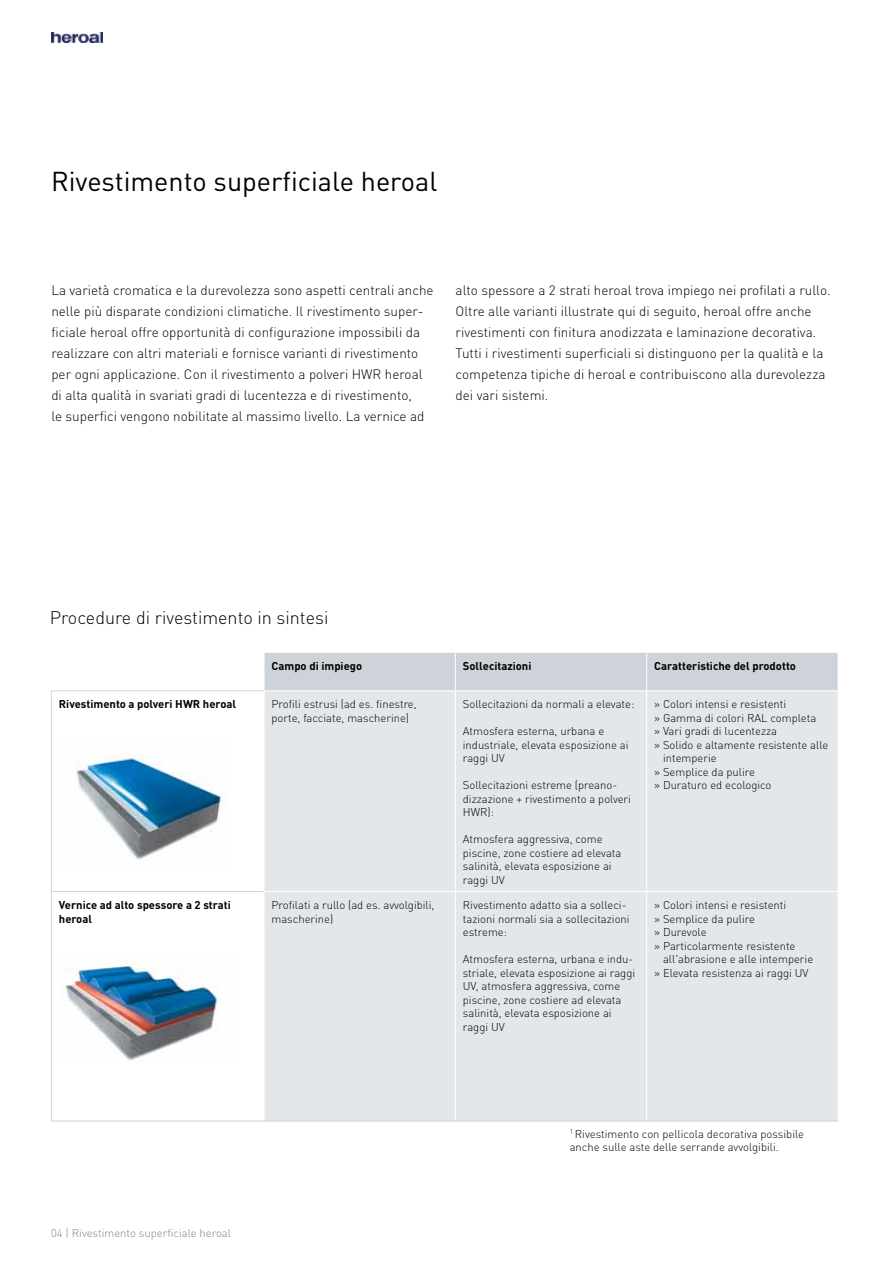
<style>
.page{position:relative;width:893px;height:1263px;background:#fff}
.page>*{position:absolute;margin:0;border:0;box-sizing:border-box;transform-origin:0 0}
.t1{font:27px "DIN Pro";color:#000}
.t2{font:300 18px "DIN Pro";color:#000}
.t3{font:300 13.5px/21px "DIN Pro";color:#000}
.t4{font:300 11.25px/13.5px "DIN Pro";color:#000}
.t5{font:700 11.25px/13.5px "DIN Pro";color:#000}
.t6{font:300 11.25px "DIN Pro";color:#808285}
</style>
<div class="page">
<img style="left:51px;top:32px;width:51px;height:11px">
<svg style="left:52px;top:691px;width:212px;height:430px"></svg>
<div style="left:265px;top:653px;width:573px;height:37px;background:#cdd3d8"></div>
<div style="left:265px;top:691px;width:573px;height:430px;background:#e3e7ea"></div>
<hr style="left:51px;top:690px;width:213px;height:1px;background:#cdd3d8">
<hr style="left:51px;top:691px;width:1px;height:200px;background:#cdd3d8">
<hr style="left:51px;top:891px;width:213px;height:1px;background:#cdd3d8">
<hr style="left:51px;top:892px;width:1px;height:229px;background:#cdd3d8">
<hr style="left:264px;top:891px;width:191px;height:1px;background:#fff">
<hr style="left:455px;top:891px;width:192px;height:1px;background:#fff">
<hr style="left:647px;top:891px;width:191px;height:1px;background:#fff">
<hr style="left:455px;top:653px;width:1px;height:37px;background:#fff">
<hr style="left:646px;top:653px;width:1px;height:37px;background:#fff">
<hr style="left:455px;top:691px;width:1px;height:200px;background:#fff">
<hr style="left:646px;top:691px;width:1px;height:200px;background:#fff">
<hr style="left:51px;top:1121px;width:213px;height:1px;background:#cdd3d8">
<hr style="left:264px;top:1121px;width:191px;height:1px;background:#cdd3d8">
<hr style="left:455px;top:892px;width:1px;height:229px;background:#fff">
<hr style="left:455px;top:1121px;width:192px;height:1px;background:#cdd3d8">
<hr style="left:646px;top:892px;width:1px;height:229px;background:#fff">
<hr style="left:647px;top:1121px;width:191px;height:1px;background:#cdd3d8">
<img style="left:59px;top:739px;width:170px;height:130px">
<img style="left:59px;top:952px;width:176px;height:111px">
<h1 class="t1" style="left:51px;top:160px;width:388px">Rivestimento superficiale heroal</h1>
<p class="t3" style="left:51px;top:279px;width:384px">La varietà cromatica e la durevolezza sono aspetti centrali anche nelle più disparate condizioni climatiche. Il rivestimento super&shy;ficiale heroal offre opportunità di configurazione impossibili da realizzare con altri materiali e fornisce varianti di rivestimento per ogni applicazione. Con il rivestimento a polveri HWR heroal di alta qualità in svariati gradi di lucentezza e di rivestimento,<br>le superfici vengono nobilitate al massimo livello. La vernice ad</p>
<p class="t3" style="left:456px;top:279px;width:377px">alto spessore a 2 strati heroal trova impiego nei profilati a rullo.<br>Oltre alle varianti illustrate qui di seguito, heroal offre anche rivestimenti con finitura anodizzata e laminazione decorativa.<br>Tutti i rivestimenti superficiali si distinguono per la qualità e la competenza tipiche di heroal e contribuiscono alla durevolezza dei vari sistemi.</p>
<h2 class="t2" style="left:50px;top:603px;width:280px">Procedure di rivestimento in sintesi</h2>
<p class="t5" style="left:271px;top:658px;width:92px">Campo di impiego</p>
<p class="t5" style="left:463px;top:658px;width:70px">Sollecitazioni</p>
<p class="t5" style="left:654px;top:658px;width:143px">Caratteristiche del prodotto</p>
<p class="t5" style="left:59px;top:696px;width:179px">Rivestimento a polveri HWR heroal</p>
<p class="t4" style="left:271px;top:697px;width:147px">Profili estrusi (ad es. finestre, porte, facciate, mascherine)</p>
<p class="t4" style="left:463px;top:697px;width:173px">Sollecitazioni da normali a elevate:</p>
<p class="t4" style="left:463px;top:724px;width:167px">Atmosfera esterna, urbana e industriale, elevata esposizione ai raggi UV</p>
<p class="t4" style="left:463px;top:778px;width:170px">Sollecitazioni estreme (preano&shy;dizzazione + rivestimento a polveri<br>HWR):</p>
<p class="t4" style="left:463px;top:832px;width:160px">Atmosfera aggressiva, come piscine, zone costiere ad elevata salinità, elevata esposizione ai raggi UV</p>
<p class="t5" style="left:59px;top:897px;width:174px">Vernice ad alto spessore a 2 strati heroal</p>
<p class="t4" style="left:271px;top:897px;width:165px">Profilati a rullo (ad es. avvolgibili, mascherine)</p>
<p class="t4" style="left:463px;top:897px;width:168px">Rivestimento adatto sia a solleci&shy;tazioni normali sia a sollecitazioni estreme:</p>
<p class="t4" style="left:463px;top:951px;width:174px">Atmosfera esterna, urbana e indu&shy;striale, elevata esposizione ai raggi<br>UV, atmosfera aggressiva, come piscine, zone costiere ad elevata salinità, elevata esposizione ai raggi UV</p>
<p class="t4" style="left:654px;top:697px;width:134px">» Colori intensi e resistenti</p>
<p class="t4" style="left:654px;top:710px;width:164px">» Gamma di colori RAL completa</p>
<p class="t4" style="left:654px;top:724px;width:124px">» Vari gradi di lucentezza</p>
<p class="t4" style="left:654px;top:737px;width:176px">» Solido e altamente resistente alle</p>
<p class="t4" style="left:663px;top:751px;width:55px">intemperie</p>
<p class="t4" style="left:654px;top:764px;width:102px">» Semplice da pulire</p>
<p class="t4" style="left:654px;top:778px;width:119px">» Duraturo ed ecologico</p>
<p class="t4" style="left:654px;top:897px;width:134px">» Colori intensi e resistenti</p>
<p class="t4" style="left:654px;top:911px;width:102px">» Semplice da pulire</p>
<p class="t4" style="left:654px;top:924px;width:54px">» Durevole</p>
<p class="t4" style="left:654px;top:938px;width:143px">» Particolarmente resistente</p>
<p class="t4" style="left:663px;top:951px;width:152px">all'abrasione e alle intemperie</p>
<p class="t4" style="left:654px;top:965px;width:156px">» Elevata resistenza ai raggi UV</p>
<p class="t6" style="left:51px;top:1224px;width:182px">04 | Rivestimento superficiale heroal</p>
<p class="t4" style="left:570px;top:1126px;width:236px"><sup>1</sup> Rivestimento con pellicola decorativa possibile anche sulle aste delle serrande avvolgibili.</p>
</div>
